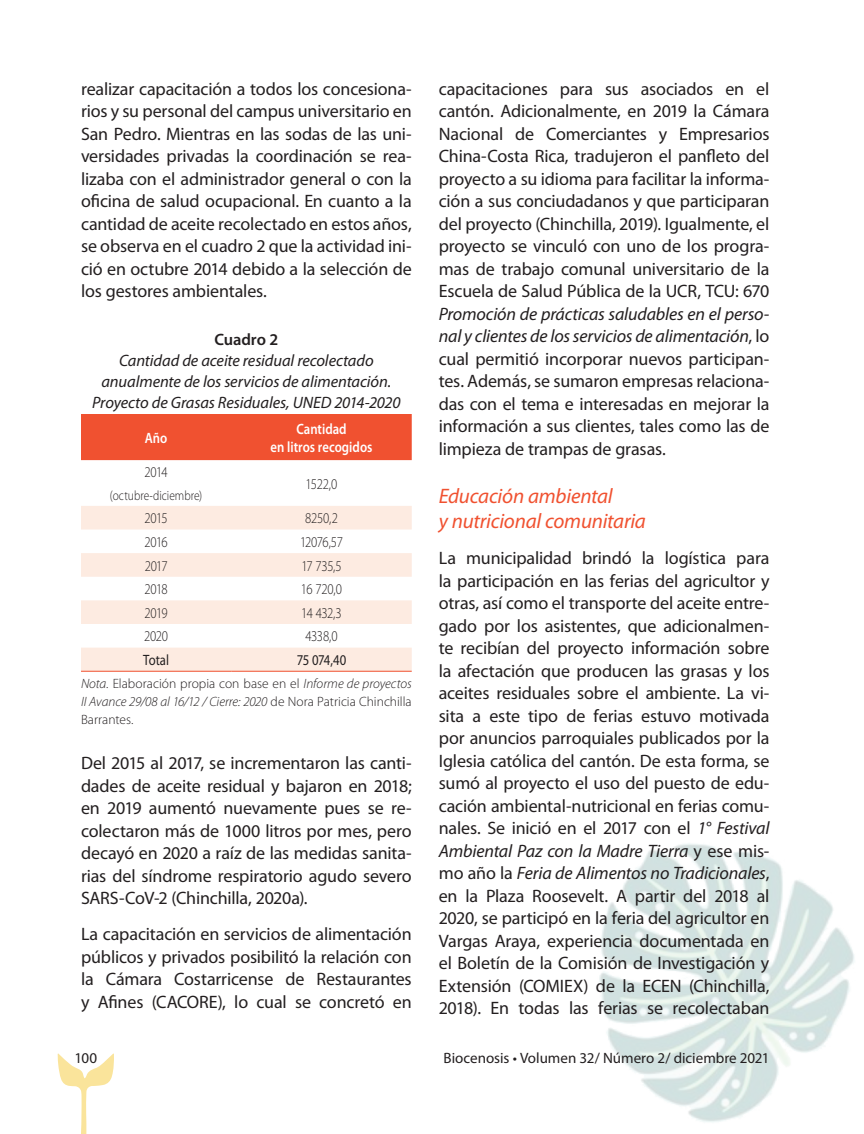
<style>
.page{position:relative;width:864px;height:1134px;background:#fff}
.page>*{position:absolute;margin:0;border:0;box-sizing:border-box;transform-origin:0 0}
.t1{font:italic 21px/25.5px "Myriad Pro";letter-spacing:-.01em;color:#f05130}
.t2{font:18px/22.5px "Myriad Pro";letter-spacing:-.01em;color:#231f20;text-align:justify}
.t3{font:italic 16.5px/21px "Myriad Pro";letter-spacing:-.005em;color:#231f20;text-align:center}
.t4{font:600 16.5px "Myriad Pro";color:#231f20}
.t5{font:300 15px "Myriad Pro";letter-spacing:-.035em;color:#231f20;scale:.85 1}
.t6{font:15px "Myriad Pro";color:#231f20}
.t7{font:600 15px/18px "Myriad Pro";color:#fff;text-align:center;scale:.85 1}
.t8{font:15px "Myriad Pro";color:#231f20;scale:.85 1}
.t9{font:300 13.5px/18px "Myriad Pro";color:#231f20;text-align:justify}
.t10{font:300 13.5px "Myriad Pro";color:#231f20;scale:.85 1}
.s1{font-style:italic}
</style>
<div class="page">
<svg style="left:57px;top:1053px;width:57px;height:81px"></svg>
<img style="left:599px;top:843px;width:255px;height:279px">
<div style="left:81px;top:414px;width:331px;height:46px;background:#f05130"></div>
<svg style="left:81px;top:506px;width:331px;height:165px;fill:#fdebe1"></svg>
<hr style="left:81px;top:671px;width:150px;height:1px;background:#f05130">
<hr style="left:231px;top:671px;width:181px;height:1px;background:#f05130">
<p class="t2" style="left:81px;top:78px;width:332px">realizar capacitación a todos los concesiona&shy;rios y su personal del campus universitario en San Pedro. Mientras en las sodas de las uni&shy;versidades privadas la coordinación se rea&shy;lizaba con el administrador general o con la oficina de salud ocupacional. En cuanto a la cantidad de aceite recolectado en estos años, se observa en el cuadro 2 que la actividad ini&shy;ció en octubre 2014 debido a la selección de los gestores ambientales.</p>
<p class="t4" style="left:214px;top:330px;width:65px">Cuadro 2</p>
<p class="t3" style="left:92px;top:350px;width:310px">Cantidad de aceite residual recolectado anualmente de los servicios de alimentación.<br>Proyecto de Grasas Residuales, UNED 2014-2020</p>
<p class="t7" style="left:145px;top:429px;width:28px">Año</p>
<p class="t7" style="left:271px;top:420px;width:121px">Cantidad<br>en litros recogidos</p>
<p class="t5" style="left:145px;top:464px;width:29px">2014</p>
<p class="t10" style="left:110px;top:488px;width:110px">(octubre-diciembre)</p>
<p class="t5" style="left:306px;top:475px;width:39px">1522,0</p>
<p class="t5" style="left:145px;top:510px;width:29px">2015</p>
<p class="t5" style="left:305px;top:510px;width:40px">8250,2</p>
<p class="t5" style="left:145px;top:534px;width:29px">2016</p>
<p class="t5" style="left:300px;top:534px;width:52px">12076,57</p>
<p class="t5" style="left:145px;top:557px;width:28px">2017</p>
<p class="t5" style="left:301px;top:557px;width:49px">17 735,5</p>
<p class="t5" style="left:145px;top:581px;width:29px">2018</p>
<p class="t5" style="left:301px;top:581px;width:50px">16 720,0</p>
<p class="t5" style="left:145px;top:605px;width:29px">2019</p>
<p class="t5" style="left:301px;top:605px;width:49px">14 432,3</p>
<p class="t5" style="left:144px;top:628px;width:30px">2020</p>
<p class="t5" style="left:305px;top:628px;width:39px">4338,0</p>
<p class="t8" style="left:143px;top:652px;width:32px">Total</p>
<p class="t8" style="left:297px;top:652px;width:60px">75 074,40</p>
<p class="t9" style="left:81px;top:675px;width:332px"><span class="s1">Nota.</span> Elaboración propia con base en el <span class="s1">Informe de proyectos II Avance 29/08 al 16/12 / Cierre: 2020</span> de Nora Patricia Chinchilla Barrantes.</p>
<p class="t2" style="left:81px;top:752px;width:332px">Del 2015 al 2017, se incrementaron las canti&shy;dades de aceite residual y bajaron en 2018; en 2019 aumentó nuevamente pues se re&shy;colectaron más de 1000 litros por mes, pero decayó en 2020 a raíz de las medidas sanita&shy;rias del síndrome respiratorio agudo severo SARS-CoV-2 (Chinchilla, 2020a).</p>
<p class="t2" style="left:81px;top:923px;width:332px">La capacitación en servicios de alimentación públicos y privados posibilitó la relación con la Cámara Costarricense de Restaurantes y Afines (CACORE), lo cual se concretó en</p>
<p class="t2" style="left:439px;top:78px;width:332px">capacitaciones para sus asociados en el cantón. Adicionalmente, en 2019 la Cámara Nacional de Comerciantes y Empresarios China-Costa Rica, tradujeron el panfleto del proyecto a su idioma para facilitar la informa&shy;ción a sus conciudadanos y que participaran del proyecto (Chinchilla, 2019). Igualmente, el proyecto se vinculó con uno de los progra&shy;mas de trabajo comunal universitario de la Escuela de Salud Pública de la UCR, TCU: 670</p>
<p class="t2" style="left:439px;top:303px;width:332px"><span class="s1">Promoción de prácticas saludables en el perso&shy;nal y clientes de los servicios de alimentación</span>, lo cual permitió incorporar nuevos participan&shy;tes. Además, se sumaron empresas relaciona&shy;das con el tema e interesadas en mejorar la información a sus clientes, tales como las de limpieza de trampas de grasas.</p>
<p class="t1" style="left:439px;top:483px;width:209px">Educación ambiental<br>y nutricional comunitaria</p>
<p class="t2" style="left:439px;top:547px;width:332px">La municipalidad brindó la logística para la participación en las ferias del agricultor y otras, así como el transporte del aceite entre&shy;gado por los asistentes, que adicionalmen&shy;te recibían del proyecto información sobre la afectación que producen las grasas y los aceites residuales sobre el ambiente. La vi&shy;sita a este tipo de ferias estuvo motivada por anuncios parroquiales publicados por la Iglesia católica del cantón. De esta forma, se sumó al proyecto el uso del puesto de edu&shy;cación ambiental-nutricional en ferias comu&shy;nales. Se inició en el 2017 con el <span class="s1">1° Festival Ambiental Paz con la Madre Tierra</span> y ese mis&shy;mo año la <span class="s1">Feria de Alimentos no Tradicionales</span>, en la Plaza Roosevelt. A partir del 2018 al 2020, se participó en la feria del agricultor en Vargas Araya, experiencia documentada en el Boletín de la Comisión de Investigación y Extensión (COMIEX) de la ECEN (Chinchilla, 2018). En todas las ferias se recolectaban</p>
<p class="t6" style="left:75px;top:1050px;width:24px">100</p>
<p class="t6" style="left:444px;top:1050px;width:327px">Biocenosis • Volumen 32/ Número 2/ diciembre 2021</p>
</div>
